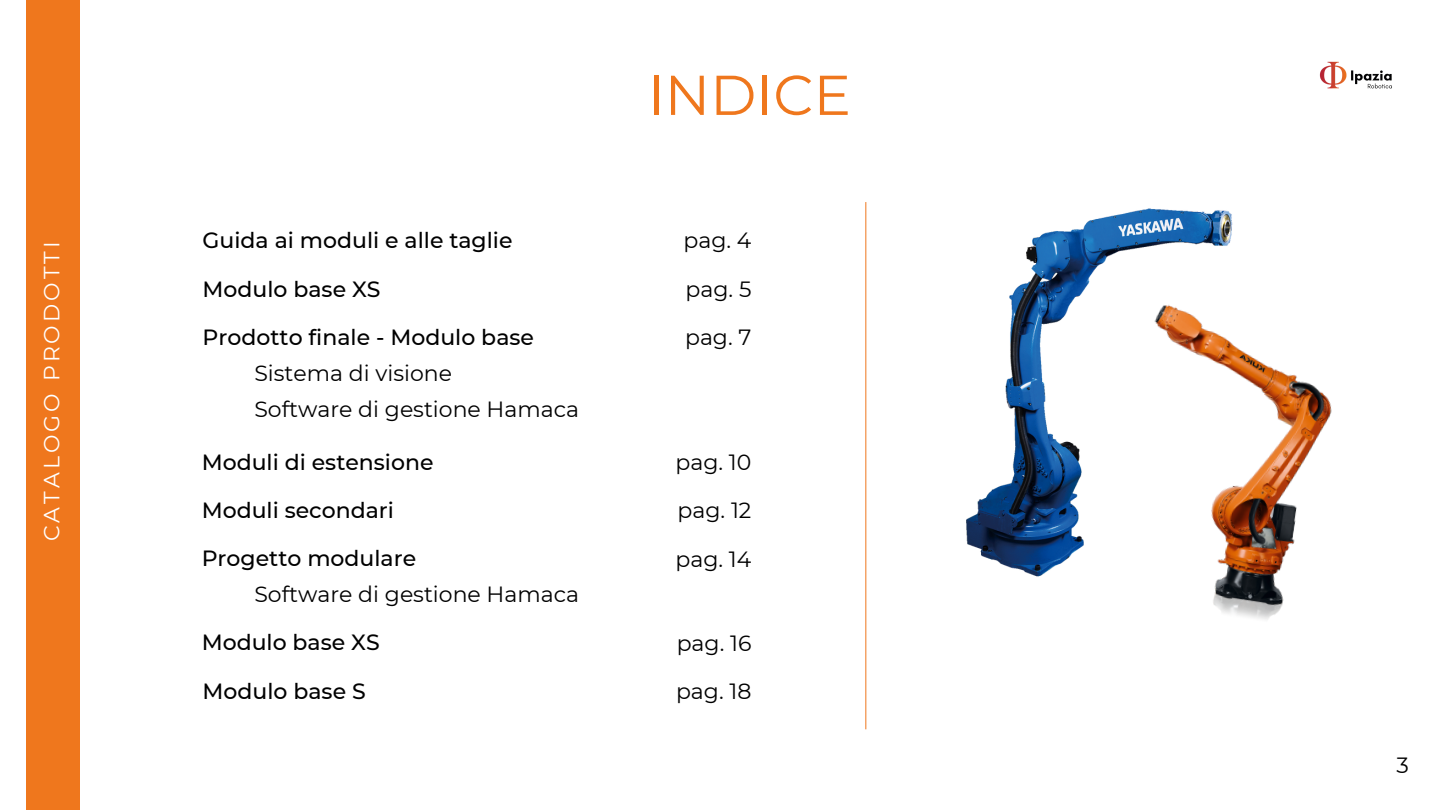
<style>
.page{position:relative;width:1440px;height:810px;background:#fff}
.page>*{position:absolute;margin:0;border:0;box-sizing:border-box;transform-origin:0 0}
.t1{font:56px "Montserrat";color:#ef771d}
.t2{font:500 22px/48.3px "Montserrat";color:#000}
.t3{font:22px/48.3px "Montserrat";color:#000}
.t4{font:22px "Montserrat";letter-spacing:.14em;color:#fff}
</style>
<div class="page">
<div style="left:26px;top:0;width:53px;height:810px;background:#ef771d"></div>
<img style="left:1319px;top:61px;width:73px;height:28px">
<img style="left:1213px;top:347px;width:119px;height:273px">
<img style="left:966px;top:208px;width:271px;height:378px">
<hr style="left:865px;top:202px;width:1px;height:527px;background:#ef771d">
<p class="t4" style="left:38px;top:541px;width:302px;rotate:-90deg">CATALOGO PRODOTTI</p>
<p class="t2" style="left:203px;top:216px;width:311px">Guida ai moduli e alle taglie<br>Modulo base XS</p>
<p class="t2" style="left:203px;top:313px;width:333px">Prodotto finale - Modulo base</p>
<p class="t3" style="left:254px;top:349px;width:199px">Sistema di visione</p>
<p class="t3" style="left:254px;top:385px;width:326px">Software di gestione Hamaca</p>
<p class="t2" style="left:202px;top:438px;width:233px">Moduli di estensione<br>Moduli secondari<br>Progetto modulare</p>
<p class="t3" style="left:254px;top:570px;width:326px">Software di gestione Hamaca</p>
<p class="t2" style="left:202px;top:618px;width:179px">Modulo base XS<br>Modulo base S</p>
<h1 class="t1" style="left:648px;top:61px;width:205px">INDICE</h1>
<p class="t3" style="left:684px;top:216px;width:69px;text-align:justify">pag. 4 pag. 5 pag. 7</p>
<p class="t3" style="left:676px;top:438px;width:77px">pag. 10 pag. 12</p>
<p class="t3" style="left:676px;top:535px;width:77px">pag. 14</p>
<p class="t3" style="left:676px;top:619px;width:77px">pag. 16 pag. 18</p>
<p class="t3" style="left:1396px;top:741px;width:14px">3</p>
</div>
